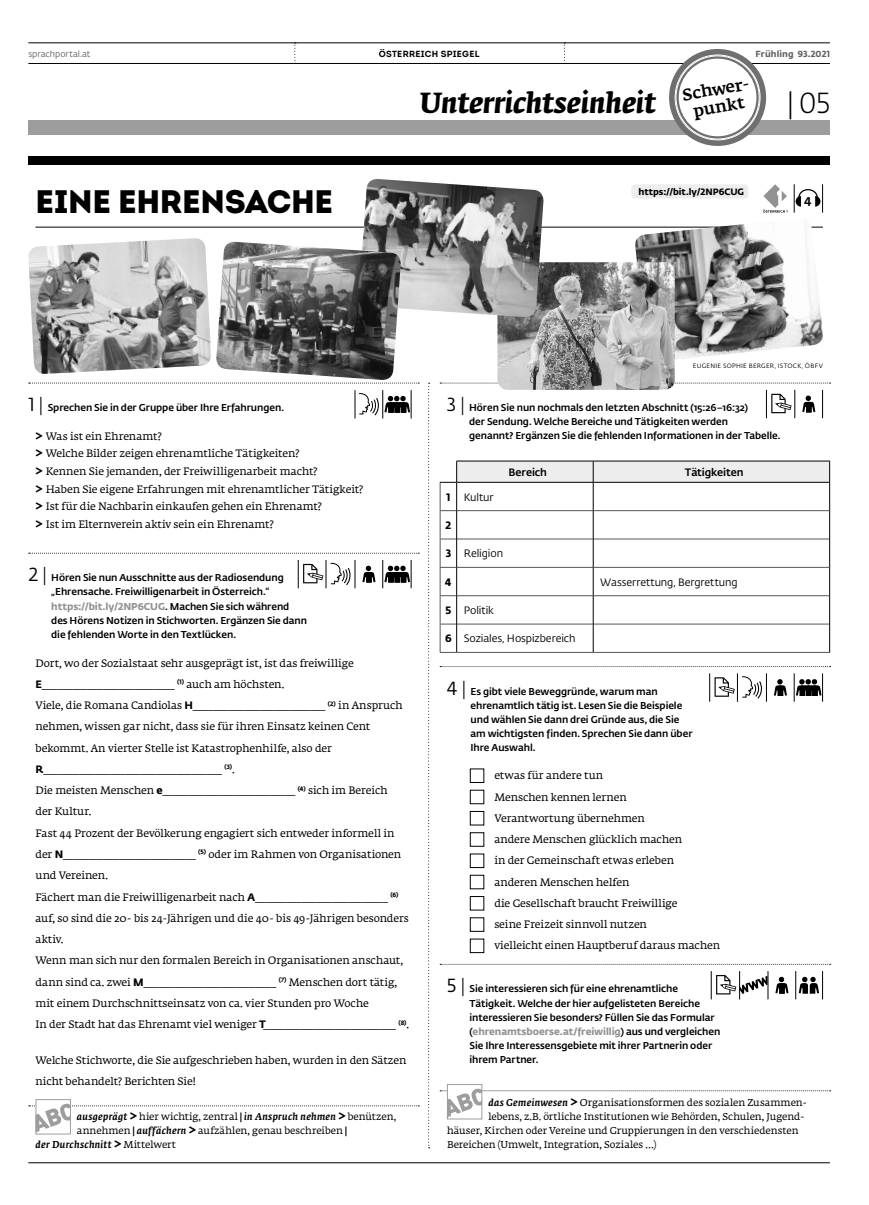
<style>
.page{position:relative;width:869px;height:1205px;background:#fff}
.page>*{position:absolute;margin:0;border:0;box-sizing:border-box;transform-origin:0 0}
.t1{font:32.5px "Intro Black Caps";letter-spacing:-.015em;color:#000}
.t2{font:italic 700 28.75px "Fedra Serif A Std";letter-spacing:-.01em;color:#000}
.t3{font:300 28.75px "Fedra Sans Std";color:#000}
.t4{font:500 16.38px/17.8px "Fedra Serif A Std";color:#000;text-align:center}
.t5{font:500 12.5px "Fedra Sans Std";color:#000}
.t6{font:10.62px/21.2px "Fedra Serif A Std";letter-spacing:-.005em;color:#000}
.t7{font:10.62px "Fedra Sans Std";letter-spacing:-.01em;color:#000}
.t8{font:500 10.62px "Fedra Sans Std";letter-spacing:-.01em;color:#000}
.t9{font:700 10.62px "Fedra Sans Std";color:#000}
.t10{font:500 9.88px/14.1px "Fedra Sans Std";letter-spacing:-.01em;color:#000}
.t11{font:9.88px "Fedra Serif A Std";letter-spacing:-.005em;color:#000}
.t12{font:italic 500 9.88px "Fedra Serif A Std";letter-spacing:.02em;color:#000}
.t13{font:700 9.12px "Fedra Sans Std";letter-spacing:-.005em;color:#000}
.t14{font:700 8.88px "Intro";letter-spacing:.03em;color:#000}
.t15{font:8.75px "Fedra Sans Std";color:#646363}
.t16{font:700 8.75px "Fedra Sans Std";letter-spacing:.01em;color:#646363}
.t17{font:6.25px "Fedra Sans Std";letter-spacing:.04em;color:#000}
.s1{font-weight:400;font-size:18.75px}
.s2{font-weight:300;font-size:18.75px}
.s3{font-weight:700;font-size:13.75px}
.s4{font-weight:700;color:#929292}
.s5{font-family:"Fedra Sans Std";font-weight:700}
.s6{font-weight:500;font-style:italic}
.s7{font-weight:700}
.s8{font-weight:700;font-style:normal;font-size:13.75px}
.s9{font-weight:400;font-style:normal}
</style>
<div class="page">
<svg style="left:440px;top:383px;width:390px;height:1px"></svg>
<hr style="left:28px;top:43px;width:801px;height:1px;background:#000">
<hr style="left:28px;top:63px;width:801px;height:1px;background:#000">
<svg style="left:294px;top:43px;width:2px;height:20px"></svg>
<svg style="left:563px;top:43px;width:2px;height:20px"></svg>
<hr style="left:28px;top:1162px;width:801px;height:1px;background:#000">
<div style="left:28px;top:120px;width:801px;height:15px;background:#9d9d9c"></div>
<svg style="left:668px;top:49px;width:97px;height:97px;background:#919090"></svg>
<div style="left:678px;top:59px;width:78px;height:77px;background:#fff;border-radius:50%"></div>
<hr style="left:35px;top:227px;width:787px;height:1px;background:#000">
<img style="left:634px;top:224px;width:189px;height:138px">
<img style="left:497px;top:262px;width:177px;height:128px">
<svg style="left:428px;top:383px;width:1px;height:765px"></svg>
<div style="left:28px;top:156px;width:801px;height:9px;background:#000"></div>
<svg style="left:29px;top:383px;width:390px;height:1px"></svg>
<svg style="left:354px;top:390px;width:57px;height:28px"></svg>
<img style="left:358px;top:179px;width:186px;height:138px">
<img style="left:216px;top:242px;width:185px;height:138px">
<svg style="left:763px;top:184px;width:23px;height:29px"></svg>
<svg style="left:793px;top:184px;width:28px;height:29px"></svg>
<svg style="left:29px;top:553px;width:390px;height:1px"></svg>
<svg style="left:362px;top:566px;width:13px;height:16px"></svg>
<svg style="left:298px;top:560px;width:57px;height:28px"></svg>
<svg style="left:382px;top:560px;width:29px;height:28px"></svg>
<svg style="left:29px;top:1103px;width:390px;height:29px"></svg>
<div style="left:35px;top:1099px;width:36px;height:35px;border:1px solid #9d9d9c"></div>
<svg style="left:802px;top:396px;width:13px;height:16px"></svg>
<svg style="left:765px;top:390px;width:30px;height:28px"></svg>
<svg style="left:439px;top:461px;width:391px;height:192px"></svg>
<svg style="left:440px;top:666px;width:390px;height:1px"></svg>
<svg style="left:774px;top:679px;width:12px;height:17px"></svg>
<svg style="left:709px;top:673px;width:57px;height:29px"></svg>
<svg style="left:793px;top:673px;width:29px;height:29px"></svg>
<div style="left:469px;top:768px;width:15px;height:15px;border:1px solid #000"></div>
<div style="left:469px;top:790px;width:15px;height:14px;border:1px solid #000"></div>
<div style="left:469px;top:811px;width:15px;height:14px;border:1px solid #000"></div>
<div style="left:469px;top:832px;width:15px;height:14px;border:1px solid #000"></div>
<div style="left:469px;top:853px;width:15px;height:15px;border:1px solid #000"></div>
<div style="left:469px;top:875px;width:15px;height:14px;border:1px solid #000"></div>
<div style="left:469px;top:896px;width:15px;height:14px;border:1px solid #000"></div>
<div style="left:469px;top:939px;width:15px;height:14px;border:1px solid #000"></div>
<svg style="left:440px;top:964px;width:390px;height:1px"></svg>
<svg style="left:440px;top:1088px;width:390px;height:29px"></svg>
<div style="left:446px;top:1084px;width:36px;height:35px;border:1px solid #9d9d9c"></div>
<svg style="left:775px;top:977px;width:13px;height:16px"></svg>
<svg style="left:795px;top:971px;width:24px;height:28px"></svg>
<svg style="left:710px;top:971px;width:58px;height:28px"></svg>
<img style="left:28px;top:238px;width:183px;height:136px">
<div style="left:631px;top:184px;width:117px;height:14px;background:#ededed;border-radius:4px"></div>
<p class="t15" style="left:28px;top:48px;width:64px">sprachportal.at</p>
<p class="t14" style="left:378px;top:48px;width:102px">ÖSTERREICH SPIEGEL</p>
<p class="t16" style="left:755px;top:48px;width:76px">Frühling 93.2021</p>
<h2 class="t2" style="left:419px;top:87px;width:238px">Unterrichtseinheit</h2>
<h2 class="t3" style="left:786px;top:86px;width:44px">|05</h2>
<h3 class="t4" style="left:681px;top:87px;width:70px;rotate:-10deg">Schwer&shy;punkt</h3>
<h1 class="t1" style="left:35px;top:180px;width:299px">EINE EHRENSACHE</h1>
<p class="t13" style="left:638px;top:186px;width:107px">https://bit.ly/2NP6CUG</p>
<p class="t5" style="left:803px;top:194px;width:9px">4</p>
<p class="t10" style="left:28px;top:401px;width:257px"><span class="s1">1</span> <span class="s2">|</span> Sprechen Sie in der Gruppe über Ihre Erfahrungen.</p>
<p class="t6" style="left:35px;top:428px;width:329px;line-height:17.8px"><span class="s3">&gt;</span> Was ist ein Ehrenamt?<br><span class="s3">&gt;</span> Welche Bilder zeigen ehrenamtliche Tätigkeiten?<br><span class="s3">&gt;</span> Kennen Sie jemanden, der Freiwilligenarbeit macht?<br><span class="s3">&gt;</span> Haben Sie eigene Erfahrungen mit ehrenamtlicher Tätigkeit? <span class="s3">&gt;</span> Ist für die Nachbarin einkaufen gehen ein Ehrenamt?<br><span class="s3">&gt;</span> Ist im Elternverein aktiv sein ein Ehrenamt?</p>
<p class="t10" style="left:51px;top:571px;width:257px;text-indent:-23px"><span class="s1">2</span> <span class="s2">|</span> Hören Sie nun Ausschnitte aus der Radiosendung „Ehrensache. Freiwilligenarbeit in Österreich.“ <span class="s4">https://bit.ly/2NP6CUG</span>. Machen Sie sich während des Hörens Notizen in Stichworten. Ergänzen Sie dann die fehlenden Worte in den Textlücken.</p>
<p class="t6" style="left:35px;top:653px;width:375px">Dort, wo der Sozialstaat sehr ausgeprägt ist, ist das freiwillige <span class="s5">E</span>__________________________ <sup>(1)</sup> auch am höchsten.<br>Viele, die Romana Candiolas <span class="s5">H</span>__________________________ <sup>(2)</sup> in Anspruch nehmen, wissen gar nicht, dass sie für ihren Einsatz keinen Cent bekommt. An vierter Stelle ist Katastrophenhilfe, also der <span class="s5">R</span>___________________________________ <sup>(3)</sup>.<br>Die meisten Menschen <span class="s5">e</span>__________________________ <sup>(4)</sup> sich im Bereich<br>der Kultur.<br>Fast 44 Prozent der Bevölkerung engagiert sich entweder informell in der <span class="s5">N</span>__________________________ <sup>(5)</sup> oder im Rahmen von Organisationen und Vereinen.<br>Fächert man die Freiwilligenarbeit nach <span class="s5">A</span>__________________________ <sup>(6) </sup>auf, so sind die 20- bis 24-Jährigen und die 40- bis 49-Jährigen besonders aktiv.<br>Wenn man sich nur den formalen Bereich in Organisationen anschaut, dann sind ca. zwei <span class="s5">M</span>__________________________ <sup>(7)</sup> Menschen dort tätig, mit einem Durchschnittseinsatz von ca. vier Stunden pro Woche<br>In der Stadt hat das Ehrenamt viel weniger <span class="s5">T</span>__________________________ <sup>(8)</sup>.</p>
<p class="t6" style="left:35px;top:1050px;width:372px">Welche Stichworte, die Sie aufgeschrieben haben, wurden in den Sätzen nicht behandelt? Berichten Sie!</p>
<p class="t11" style="left:77px;top:1110px;width:320px"><span class="s6">ausgeprägt</span> <span class="s3">&gt;</span> hier wichtig, zentral <span class="s7">|</span> <span class="s6">in Anspruch nehmen</span> <span class="s3">&gt;</span> benützen,</p>
<p class="t11" style="left:77px;top:1124px;width:272px">annehmen <span class="s7">|</span> <span class="s6">auffächern</span> <span class="s3">&gt;</span> aufzählen, genau beschreiben <span class="s7">|</span></p>
<p class="t12" style="left:36px;top:1139px;width:142px">der Durchschnitt <span class="s8">&gt;</span> <span class="s9">Mittelwert</span></p>
<p class="t17" style="left:692px;top:362px;width:131px">EUGENIE SOPHIE BERGER, ISTOCK, ÖBFV</p>
<p class="t10" style="left:469px;top:401px;width:312px;text-indent:-22px"><span class="s1">3</span> <span class="s2">|</span> Hören Sie nun nochmals den letzten Abschnitt (15:26–16:32)<br>der Sendung. Welche Bereiche und Tätigkeiten werden<br>genannt? Ergänzen Sie die fehlenden Informationen in der Tabelle.</p>
<p class="t8" style="left:508px;top:465px;width:40px">Bereich</p>
<p class="t8" style="left:684px;top:465px;width:60px">Tätigkeiten</p>
<p class="t9" style="left:446px;top:490px;width:5px">1</p>
<p class="t7" style="left:463px;top:490px;width:31px">Kultur</p>
<p class="t9" style="left:445px;top:518px;width:7px">2</p>
<p class="t7" style="left:445px;top:547px;width:59px"><span class="s7">3</span> Religion</p>
<p class="t9" style="left:445px;top:575px;width:8px">4</p>
<p class="t7" style="left:600px;top:575px;width:139px">Wasserrettung, Bergrettung</p>
<p class="t7" style="left:445px;top:604px;width:50px"><span class="s7">5</span> Politik</p>
<p class="t7" style="left:445px;top:632px;width:132px"><span class="s7">6</span> Soziales, Hospizbereich</p>
<p class="t10" style="left:470px;top:684px;width:223px;text-indent:-24px"><span class="s1">4</span> <span class="s2">|</span> Es gibt viele Beweggründe, warum man ehrenamtlich tätig ist. Lesen Sie die Beispiele und wählen Sie dann drei Gründe aus, die Sie am wichtigsten finden. Sprechen Sie dann über Ihre Auswahl.</p>
<p class="t6" style="left:494px;top:766px;width:227px">etwas für andere tun<br>Menschen kennen lernen<br>Verantwortung übernehmen<br>andere Menschen glücklich machen<br>in der Gemeinschaft etwas erleben<br>anderen Menschen helfen<br>die Gesellschaft braucht Freiwillige<br>seine Freizeit sinnvoll nutzen<br>vielleicht einen Hauptberuf daraus machen</p>
<p class="t10" style="left:469px;top:982px;width:252px;text-indent:-23px"><span class="s1">5</span> <span class="s2">|</span> Sie interessieren sich für eine ehrenamtliche Tätigkeit. Welche der hier aufgelisteten Bereiche interessieren Sie besonders? Füllen Sie das Formular (<span class="s4">ehrenamtsboerse.at/freiwillig</span>) aus und vergleichen Sie Ihre Interessensgebiete mit ihrer Partnerin oder ihrem Partner.</p>
<p class="t11" style="left:488px;top:1096px;width:320px"><span class="s6">das Gemeinwesen</span> <span class="s3">&gt;</span> Organisationsformen des sozialen Zusammen-</p>
<p class="t11" style="left:488px;top:1110px;width:317px">lebens, z.B. örtliche Institutionen wie Behörden, Schulen, Jugend-</p>
<p class="t11" style="left:447px;top:1124px;width:353px">häuser, Kirchen oder Vereine und Gruppierungen in den verschiedensten</p>
<p class="t11" style="left:447px;top:1138px;width:211px">Bereichen (Umwelt, Integration, Soziales …)</p>
</div>
